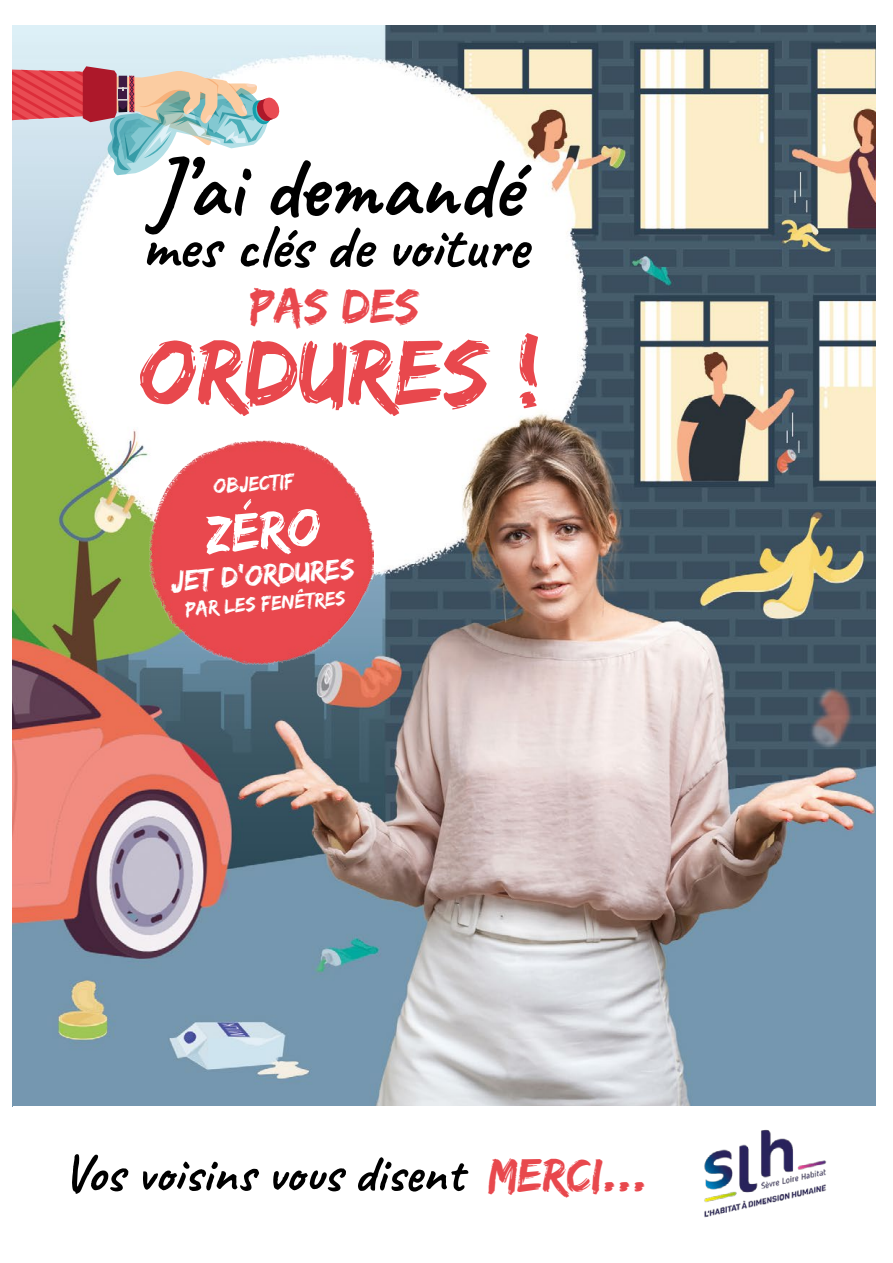
<style>
.page{position:relative;width:893px;height:1263px;background:#fff}
.page>*{position:absolute;margin:0;border:0;box-sizing:border-box;transform-origin:0 0}
.t1{font:96px "Edo SZ";color:#e8484d}
.t2{font:700 85.95px "Caveat";color:#000}
.t3{font:700 61.95px "Caveat";color:#000}
.t4{font:55.65px "Edo SZ";color:#fff}
.t5{font:700 52.5px "Caveat";color:#000}
.t6{font:49.95px "Edo SZ";color:#e8484d}
.t7{font:30.15px "Edo SZ";color:#fff}
.t8{font:21.3px "Edo SZ";color:#fff}
.t9{font:20.85px "Edo SZ";color:#fff}
.s1{font-family:"Edo SZ";font-weight:400;font-size:49.2px;color:#e8484d}
</style>
<div class="page">
<img style="left:13px;top:26px;width:863px;height:1080px">
<img style="left:704px;top:1129px;width:123px;height:89px">
<img style="left:150px;top:440px;width:224px;height:225px">
<svg style="left:13px;top:66px;width:267px;height:109px"></svg>
<h2 class="t2" style="left:150px;top:133px;width:371px">J’ai demandé</h2>
<p class="t3" style="left:141px;top:207px;width:388px">mes clés de voiture</p>
<p class="t6" style="left:250px;top:277px;width:170px">PAS DES</p>
<h1 class="t1" style="left:139px;top:316px;width:405px">ORDURES !</h1>
<p class="t8" style="left:213px;top:474px;width:83px;rotate:-4deg">OBJECTIF</p>
<p class="t4" style="left:203px;top:502px;width:117px;rotate:-4deg">ZÉRO</p>
<p class="t7" style="left:169px;top:564px;width:186px;rotate:-4deg">JET D’ORDURES</p>
<p class="t9" style="left:185px;top:597px;width:162px;rotate:-4deg">PAR LES FENÊTRES</p>
<p class="t5" style="left:62px;top:1140px;width:587px">Vos voisins vous disent <span class="s1">MERCI...</span></p>
</div>
